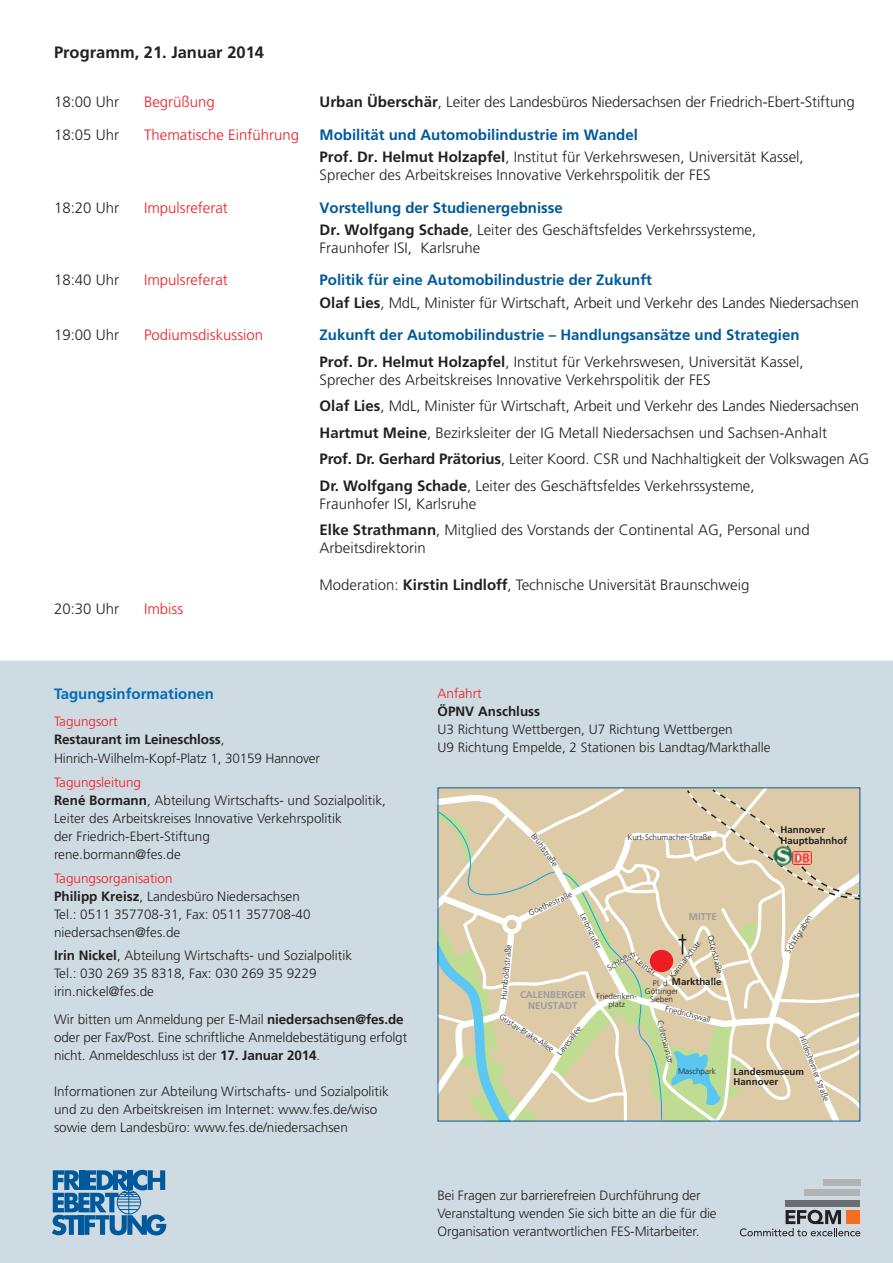
<style>
.page{position:relative;width:893px;height:1263px;background:#fff}
.page>*{position:absolute;margin:0;border:0;box-sizing:border-box;transform-origin:0 0}
.t1{font:700 16.5px "Frutiger CE";color:#231f20}
.t2{font:300 15px/26.5px "Frutiger";color:#231f20}
.t3{font:700 15px/26.5px "Frutiger";color:#00599b}
.t4{font:700 15px "Frutiger CE";color:#00599b}
.t5{font:300 15px "Frutiger";color:#ee1d23}
.t6{font:700 15px "Frutiger";color:#006bb6}
.t7{font:300 13.5px/18px "Frutiger";color:#231f20}
.t8{font:700 13.5px/18px "Frutiger";letter-spacing:-.01em;color:#231f20}
.t9{font:300 13.5px "Frutiger";color:#ee1d23}
.t10{font:700 9.75px/11.4px "Frutiger CE";color:#231f20}
.t11{font:700 9.75px/11.4px "Frutiger CE";color:#999b9e;text-align:center}
.t12{font:300 8.1px/8.1px "Frutiger";color:#231f20;text-align:center}
.s1{font-family:"Frutiger CE";font-weight:700}
.s2{font-family:"Frutiger CE";color:#231f20}
.s3{font-weight:300;color:#231f20}
.s4{font-weight:700}
.s5{font-weight:300;color:#ee1d23}
.s6{font-weight:300}
.s7{color:#ee1d23}
</style>
<div class="page">
<div style="left:0;top:660px;width:893px;height:603px;background:#cfdbe2"></div>
<svg style="left:740px;top:1210px;width:120px;height:26px;background:#a5adb2"></svg>
<div style="left:846px;top:1210px;width:14px;height:14px;background:#f36e21"></div>
<div style="left:786px;top:1199px;width:74px;height:7px;background:#6c6d70"></div>
<div style="left:804px;top:1189px;width:56px;height:7px;background:#b2b3b7"></div>
<div style="left:823px;top:1179px;width:37px;height:6px;background:#b2b3b7"></div>
<svg style="left:52px;top:1170px;width:114px;height:65px;background:#5890b9"></svg>
<svg style="left:437px;top:788px;width:423px;height:333px;background:#d9d0b1"></svg>
<p class="t1" style="left:54px;top:43px;width:212px">Programm, 21. Januar 2014</p>
<p class="t2" style="left:54px;top:89px;width:67px">18:00 Uhr</p>
<p class="t5" style="left:144px;top:94px;width:72px">Begrüßung</p>
<p class="t2" style="left:320px;top:89px;width:537px"><span class="s1">Urban Überschär</span>, Leiter des Landesbüros Niedersachsen der Friedrich-Ebert-Stiftung</p>
<p class="t2" style="left:54px;top:121px;width:67px">18:05 Uhr</p>
<p class="t5" style="left:144px;top:126px;width:157px">Thematische Einführung</p>
<p class="t4" style="left:320px;top:126px;width:320px">Mobilität und Automobilindustrie im Wandel</p>
<p class="t2" style="left:320px;top:148px;width:486px;line-height:18px"><span class="s1">Prof. Dr. Helmut Holzapfel</span>, Institut für Verkehrswesen, Universität Kassel,<br>Sprecher des Arbeitskreises Innovative Verkehrspolitik der FES</p>
<p class="t2" style="left:54px;top:194px;width:67px">18:20 Uhr</p>
<p class="t5" style="left:144px;top:199px;width:85px">Impulsreferat</p>
<p class="t4" style="left:320px;top:198px;width:245px">Vorstellung der Studienergebnisse</p>
<p class="t2" style="left:320px;top:221px;width:438px;line-height:18px"><span class="s1">Dr. Wolfgang Schade</span>, Leiter des Geschäftsfeldes Verkehrssysteme,<br>Fraunhofer ISI, Karlsruhe</p>
<p class="t2" style="left:54px;top:267px;width:67px">18:40 Uhr</p>
<p class="t5" style="left:144px;top:272px;width:85px">Impulsreferat</p>
<p class="t4" style="left:320px;top:271px;width:334px">Politik für eine Automobilindustrie der Zukunft</p>
<p class="t2" style="left:320px;top:289px;width:541px"><span class="s1">Olaf Lies</span>, MdL, Minister für Wirtschaft, Arbeit und Verkehr des Landes Niedersachsen</p>
<p class="t2" style="left:54px;top:322px;width:67px">19:00 Uhr</p>
<p class="t5" style="left:144px;top:327px;width:121px">Podiumsdiskussion</p>
<p class="t3" style="left:320px;top:322px;width:486px">Zukunft der Automobilindustrie – Handlungsansätze und Strategien<br><span class="s2">Prof. Dr. Helmut Holzapfel</span><span class="s3">, Institut für Verkehrswesen, Universität Kassel,</span></p>
<p class="t2" style="left:320px;top:366px;width:551px">Sprecher des Arbeitskreises Innovative Verkehrspolitik der FES<br><span class="s1">Olaf Lies</span>, MdL, Minister für Wirtschaft, Arbeit und Verkehr des Landes Niedersachsen <span class="s4">Hartmut Meine</span>, Bezirksleiter der IG Metall Niedersachsen und Sachsen-Anhalt<br><span class="s4">Prof. Dr. Gerhard Prätorius</span>, Leiter Koord. CSR und Nachhaltigkeit der Volkswagen AG <span class="s4">Dr. Wolfgang Schade</span>, Leiter des Geschäftsfeldes Verkehrssysteme,</p>
<p class="t2" style="left:320px;top:490px;width:492px">Fraunhofer ISI, Karlsruhe<br><span class="s4">Elke Strathmann</span>, Mitglied des Vorstands der Continental AG, Personal und</p>
<p class="t2" style="left:320px;top:535px;width:108px">Arbeitsdirektorin</p>
<p class="t2" style="left:320px;top:571px;width:431px">Moderation: <span class="s4">Kirstin Lindloff</span>, Technische Universität Braunschweig</p>
<p class="t2" style="left:54px;top:595px;width:67px">20:30 Uhr</p>
<p class="t5" style="left:144px;top:600px;width:41px">Imbiss</p>
<p class="t6" style="left:54px;top:685px;width:162px">Tagungsinformationen</p>
<p class="t8" style="left:54px;top:712px;width:172px"><span class="s5">Tagungsort<br></span>Restaurant im Leineschloss<span class="s6">,</span></p>
<p class="t7" style="left:54px;top:749px;width:268px">Hinrich-Wilhelm-Kopf-Platz 1, 30159 Hannover</p>
<p class="t7" style="left:54px;top:773px;width:333px"><span class="s7">Tagungsleitung<br></span><span class="s4">René Bormann</span>, Abteilung Wirtschafts- und Sozialpolitik, Leiter des Arbeitskreises Innovative Verkehrspolitik<br>der Friedrich-Ebert-Stiftung<br>rene.bormann@fes.de</p>
<p class="t7" style="left:54px;top:869px;width:258px"><span class="s7">Tagungsorganisation<br></span><span class="s1">Philipp Kreisz</span>, Landesbüro Niedersachsen Tel.: 0511 357708-31, Fax: 0511 357708-40 niedersachsen@fes.de</p>
<p class="t7" style="left:54px;top:946px;width:300px"><span class="s4">Irin Nickel</span>, Abteilung Wirtschafts- und Sozialpolitik<br>Tel.: 030 269 35 8318, Fax: 030 269 35 9229 irin.nickel@fes.de</p>
<p class="t7" style="left:54px;top:1010px;width:355px">Wir bitten um Anmeldung per E-Mail <span class="s4">niedersachsen@fes.de </span>oder per Fax/Post. Eine schriftliche Anmeldebestätigung erfolgt nicht. Anmeldeschluss ist der <span class="s4">17. Januar 2014</span>.</p>
<p class="t7" style="left:54px;top:1082px;width:336px">Informationen zur Abteilung Wirtschafts- und Sozialpolitik und zu den Arbeitskreisen im Internet: www.fes.de/wiso sowie dem Landesbüro: www.fes.de/niedersachsen</p>
<p class="t9" style="left:437px;top:686px;width:46px">Anfahrt</p>
<p class="t8" style="left:437px;top:702px;width:104px">ÖPNV Anschluss</p>
<p class="t7" style="left:437px;top:720px;width:335px">U3 Richtung Wettbergen, U7 Richtung Wettbergen<br>U9 Richtung Empelde, 2 Stationen bis Landtag/Markthalle</p>
<p class="t12" style="left:627px;top:833px;width:86px">Kurt-Schumacher-Straße</p>
<p class="t10" style="left:780px;top:824px;width:68px">Hannover<br>Hauptbahnhof</p>
<p class="t12" style="left:536px;top:831px;width:41px;rotate:54deg">Brühlstraße</p>
<p class="t12" style="left:527px;top:909px;width:48px;rotate:-24deg">Goethestraße</p>
<p class="t11" style="left:689px;top:911px;width:30px">MITTE</p>
<p class="t12" style="left:586px;top:912px;width:39px;rotate:64deg">Leibnizufer</p>
<p class="t12" style="left:784px;top:950px;width:45px;rotate:-58deg">Schiffgraben</p>
<p class="t12" style="left:668px;top:975px;width:48px;rotate:-52deg">Karmarschstr.</p>
<p class="t12" style="left:714px;top:934px;width:41px;rotate:76deg">Osterstraße</p>
<p class="t12" style="left:499px;top:999px;width:57px;rotate:-84deg">Humboldtstraße</p>
<p class="t12" style="left:503px;top:1012px;width:64px;rotate:33deg">Gustav-Brake-Allee</p>
<p class="t12" style="left:606px;top:965px;width:34px;rotate:-29deg">Schloßstr.</p>
<p class="t12" style="left:596px;top:992px;width:42px">Friederiken&shy;platz</p>
<p class="t12" style="left:639px;top:957px;width:25px;rotate:36deg">Leinstr.</p>
<p class="t10" style="left:672px;top:976px;width:51px">Markthalle</p>
<p class="t12" style="left:667px;top:1004px;width:48px;rotate:15deg">Friedrichswall</p>
<p class="t12" style="left:645px;top:979px;width:35px">Pl. d.<br>Göttinger<br>Sieben</p>
<p class="t11" style="left:520px;top:989px;width:67px">CALENBERGER<br>NEUSTADT</p>
<p class="t12" style="left:664px;top:1020px;width:47px;rotate:76deg">Culemannstr.</p>
<p class="t12" style="left:555px;top:1052px;width:36px;rotate:-52deg">Lavesallee</p>
<p class="t12" style="left:806px;top:1035px;width:70px;rotate:69deg">Hildesheimer Straße</p>
<p class="t10" style="left:734px;top:1067px;width:72px;line-height:9.8px">Landesmuseum<br>Hannover</p>
<p class="t12" style="left:678px;top:1067px;width:39px">Maschpark</p>
<p class="t7" style="left:437px;top:1187px;width:281px">Bei Fragen zur barrierefreien Durchführung der<br>Veranstaltung wenden Sie sich bitte an die für die<br>Organisation verantwortlichen FES-Mitarbeiter.</p>
</div>
